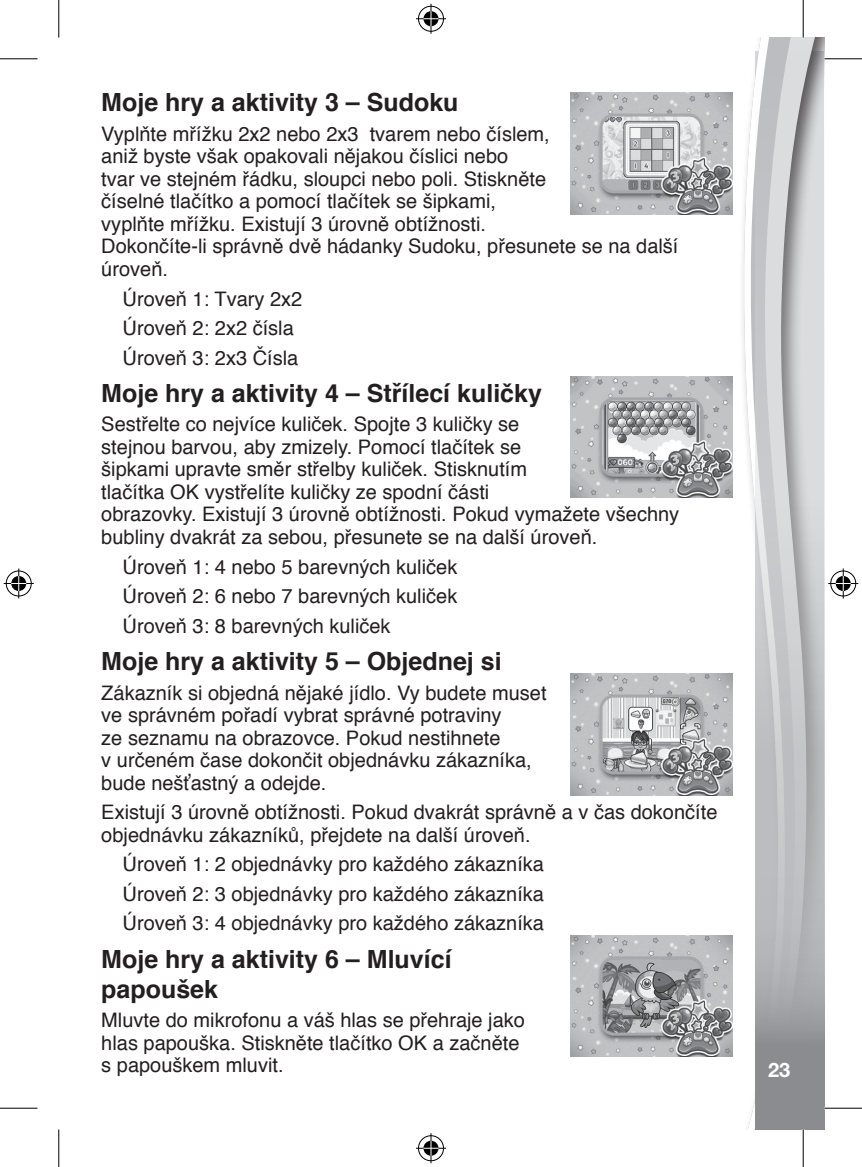
<style>
.page{position:relative;width:862px;height:1167px;background:#fff}
.page>*{position:absolute;margin:0;border:0;box-sizing:border-box;transform-origin:0 0}
.t1{font:700 25px/30px "Helvetica";color:#231f20}
.t2{font:20px/22.5px "Helvetica";color:#231f20}
.t3{font:700 20px "Helvetica Neue LT Pro";color:#fff}
</style>
<div class="page">
<svg style="left:743px;top:38px;width:44px;height:1091px"></svg>
<svg style="left:755px;top:52px;width:69px;height:1077px;background:#bdbec0"></svg>
<img style="left:570px;top:376px;width:162px;height:121px">
<img style="left:570px;top:674px;width:162px;height:121px">
<img style="left:570px;top:935px;width:162px;height:121px">
<img style="left:570px;top:92px;width:162px;height:122px">
<hr style="left:0;top:58px;width:38px;height:1px;background:#000">
<hr style="left:824px;top:58px;width:38px;height:1px;background:#000">
<hr style="left:0;top:1107px;width:38px;height:1px;background:#000">
<hr style="left:824px;top:1107px;width:38px;height:1px;background:#000">
<hr style="left:58px;top:0;width:1px;height:37px;background:#000">
<hr style="left:58px;top:1129px;width:1px;height:37px;background:#000">
<hr style="left:802px;top:0;width:1px;height:37px;background:#000">
<hr style="left:802px;top:1129px;width:1px;height:37px;background:#000">
<div style="left:417px;top:5px;width:28px;height:28px;border:3px solid #fff;border-radius:50%"></div>
<hr style="left:416px;top:17px;width:30px;height:3px;background:#fff">
<hr style="left:429px;top:4px;width:3px;height:30px;background:#fff">
<div style="left:422px;top:10px;width:18px;height:18px;border:3px solid #fff;border-radius:50%"></div>
<div style="left:418px;top:6px;width:26px;height:26px;border:1px solid #000;border-radius:50%"></div>
<hr style="left:416px;top:18px;width:30px;height:1px;background:#000">
<hr style="left:430px;top:4px;width:1px;height:30px;background:#000">
<svg style="left:423px;top:11px;width:15px;height:15px"></svg>
<div style="left:417px;top:1134px;width:28px;height:28px;border:3px solid #fff;border-radius:50%"></div>
<hr style="left:416px;top:1146px;width:30px;height:3px;background:#fff">
<hr style="left:429px;top:1133px;width:3px;height:30px;background:#fff">
<div style="left:422px;top:1139px;width:18px;height:18px;border:3px solid #fff;border-radius:50%"></div>
<div style="left:418px;top:1135px;width:26px;height:25px;border:1px solid #000;border-radius:50%"></div>
<hr style="left:416px;top:1147px;width:30px;height:1px;background:#000">
<hr style="left:430px;top:1133px;width:1px;height:30px;background:#000">
<svg style="left:423px;top:1140px;width:15px;height:15px"></svg>
<div style="left:5px;top:569px;width:28px;height:28px;border:3px solid #fff;border-radius:50%"></div>
<hr style="left:4px;top:582px;width:30px;height:3px;background:#fff">
<hr style="left:17px;top:568px;width:3px;height:30px;background:#fff">
<div style="left:10px;top:574px;width:18px;height:18px;border:3px solid #fff;border-radius:50%"></div>
<div style="left:6px;top:570px;width:26px;height:26px;border:1px solid #000;border-radius:50%"></div>
<hr style="left:4px;top:583px;width:30px;height:1px;background:#000">
<hr style="left:18px;top:568px;width:1px;height:30px;background:#000">
<svg style="left:11px;top:576px;width:15px;height:15px"></svg>
<div style="left:829px;top:569px;width:28px;height:28px;border:3px solid #fff;border-radius:50%"></div>
<hr style="left:828px;top:582px;width:30px;height:3px;background:#fff">
<hr style="left:841px;top:568px;width:3px;height:30px;background:#fff">
<div style="left:834px;top:574px;width:18px;height:18px;border:3px solid #fff;border-radius:50%"></div>
<div style="left:830px;top:570px;width:26px;height:26px;border:1px solid #000;border-radius:50%"></div>
<hr style="left:828px;top:583px;width:30px;height:1px;background:#000">
<hr style="left:842px;top:568px;width:1px;height:30px;background:#000">
<svg style="left:835px;top:576px;width:15px;height:15px"></svg>
<p class="t1" style="left:101px;top:88px;width:359px">Moje hry a aktivity 3 – Sudoku</p>
<p class="t2" style="left:101px;top:123px;width:578px">Vyplňte mřížku 2x2 nebo 2x3 tvarem nebo číslem,<br>aniž byste však opakovali nějakou číslici nebo<br>tvar ve stejném řádku, sloupci nebo poli. Stiskněte<br>číselné tlačítko a pomocí tlačítek se šipkami,<br>vyplňte mřížku. Existují 3 úrovně obtížnosti.<br>Dokončíte-li správně dvě hádanky Sudoku, přesunete se na další úroveň.</p>
<p class="t2" style="left:123px;top:284px;width:181px;line-height:29.5px">Úroveň 1: Tvary 2x2<br>Úroveň 2: 2x2 čísla<br>Úroveň 3: 2x3 Čísla</p>
<p class="t1" style="left:101px;top:378px;width:442px">Moje hry a aktivity 4 – Střílecí kuličky</p>
<p class="t2" style="left:101px;top:414px;width:579px">Sestřelte co nejvíce kuliček. Spojte 3 kuličky se<br>stejnou barvou, aby zmizely. Pomocí tlačítek se<br>šipkami upravte směr střelby kuliček. Stisknutím<br>tlačítka OK vystřelíte kuličky ze spodní části<br>obrazovky. Existují 3 úrovně obtížnosti. Pokud vymažete všechny bubliny dvakrát za sebou, přesunete se na další úroveň.</p>
<p class="t2" style="left:123px;top:552px;width:336px;line-height:29.5px;text-align:justify">Úroveň 1: 4 nebo 5 barevných kuliček Úroveň 2: 6 nebo 7 barevných kuliček Úroveň 3: 8 barevných kuliček</p>
<p class="t1" style="left:101px;top:646px;width:402px">Moje hry a aktivity 5 – Objednej si</p>
<p class="t2" style="left:101px;top:681px;width:447px">Zákazník si objedná nějaké jídlo. Vy budete muset ve správném pořadí vybrat správné potraviny<br>ze seznamu na obrazovce. Pokud nestihnete<br>v určeném čase dokončit objednávku zákazníka, bude nešťastný a odejde.</p>
<p class="t2" style="left:101px;top:801px;width:617px">Existují 3 úrovně obtížnosti. Pokud dvakrát správně a v čas dokončíte objednávku zákazníků, přejdete na další úroveň.</p>
<p class="t2" style="left:123px;top:850px;width:423px;line-height:29.5px;text-align:justify">Úroveň 1: 2 objednávky pro každého zákazníka Úroveň 2: 3 objednávky pro každého zákazníka Úroveň 3: 4 objednávky pro každého zákazníka</p>
<p class="t1" style="left:101px;top:944px;width:352px">Moje hry a aktivity 6 – Mluvící papoušek</p>
<p class="t2" style="left:101px;top:1009px;width:425px">Mluvte do mikrofonu a váš hlas se přehraje jako hlas papouška. Stiskněte tlačítko OK a začněte s papouškem mluvit.</p>
<p class="t3" style="left:768px;top:1057px;width:24px">23</p>
</div>
